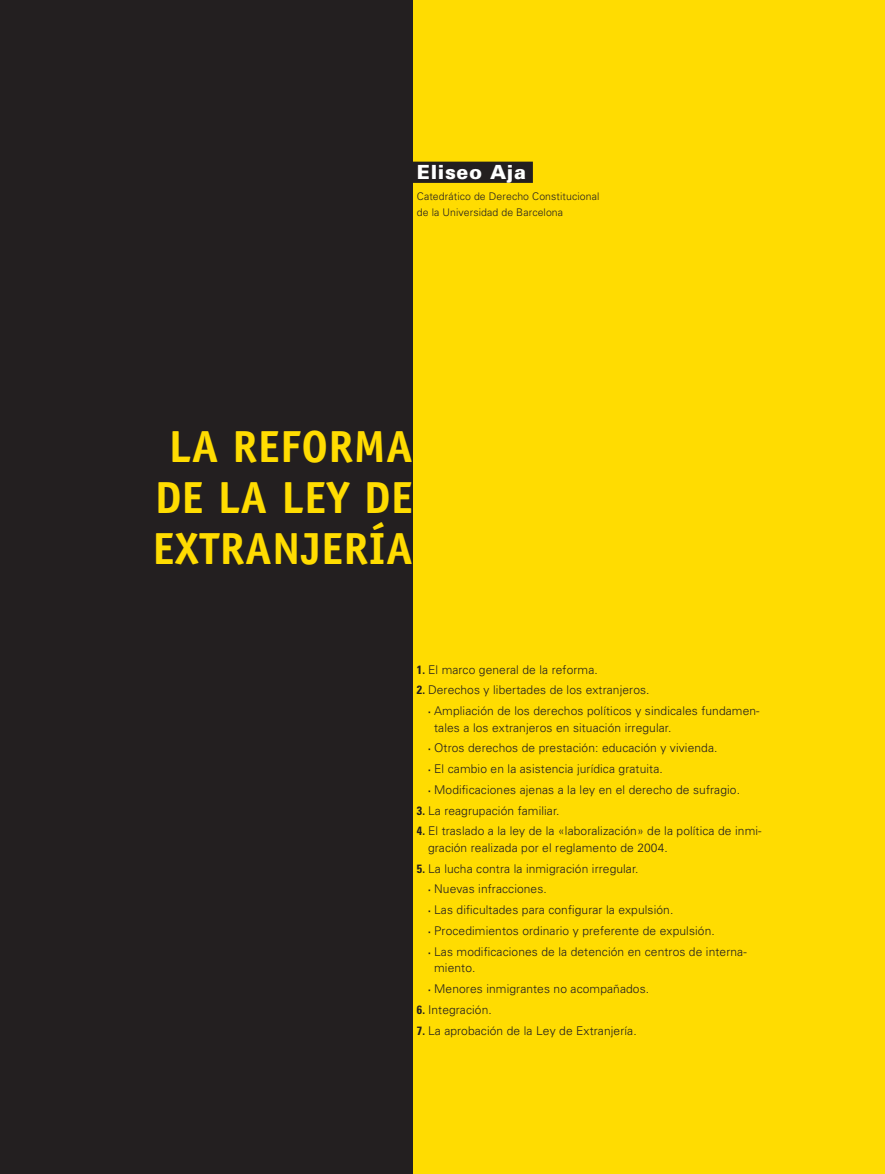
<style>
.page{position:relative;width:885px;height:1174px;background:#fff}
.page>*{position:absolute;margin:0;border:0;box-sizing:border-box;transform-origin:0 0}
.t1{font:700 45px/51px "Officina Sans";letter-spacing:.01em;color:#ffdc01;text-align:center}
.t2{font:900 19.5px "Univers";letter-spacing:.035em;color:#fff}
.t3{font:300 12px/20.7px "Univers";letter-spacing:.01em;color:#231f20}
.t4{font:300 10.5px/16.5px "Univers";letter-spacing:.01em;color:#231f20}
.s1{font-weight:700;font-stretch:condensed}
</style>
<div class="page">
<div style="left:0;top:0;width:884px;height:1174px;background:#ffdc01"></div>
<div style="left:0;top:0;width:412px;height:1174px;background:#231f20"></div>
<div style="left:386px;top:162px;width:146px;height:20px;background:#231f20"></div>
<div style="left:386px;top:162px;width:147px;height:21px;border:2px solid #231f20"></div>
<h2 class="t2" style="left:417px;top:164px;width:111px">Eliseo Aja</h2>
<p class="t4" style="left:417px;top:188px;width:184px">Catedrático de Derecho Constitucional de la Universidad de Barcelona</p>
<h1 class="t1" style="left:153px;top:424px;width:261px">LA REFORMA<br>DE LA LEY DE<br>EXTRANJERÍA</h1>
<p class="t3" style="left:417px;top:660px;width:182px"><span class="s1">1.</span> El marco general de la reforma.</p>
<p class="t3" style="left:428px;top:680px;width:333px;text-indent:-11px"><span class="s1">2.</span> Derechos y libertades de los extranjeros.<br><span class="s1">·</span> Ampliación de los derechos políticos y sindicales fundamen-</p>
<p class="t3" style="left:428px;top:718px;width:313px;text-indent:6px">tales a los extranjeros en situación irregular.<br><span class="s1">·</span> Otros derechos de prestación: educación y vivienda.<br><span class="s1">·</span> El cambio en la asistencia jurídica gratuita.<br><span class="s1">·</span> Modificaciones ajenas a la ley en el derecho de sufragio.</p>
<p class="t3" style="left:417px;top:801px;width:144px"><span class="s1">3.</span> La reagrupación familiar.</p>
<p class="t3" style="left:428px;top:823px;width:335px;line-height:16.5px;text-indent:-11px"><span class="s1">4.</span> El traslado a la ley de la «laboralización» de la política de inmi&shy;gración realizada por el reglamento de 2004.</p>
<p class="t3" style="left:428px;top:859px;width:320px;text-indent:-11px"><span class="s1">5.</span> La lucha contra la inmigración irregular.<br><span class="s1">·</span> Nuevas infracciones.<br><span class="s1">·</span> Las dificultades para configurar la expulsión.<br><span class="s1">·</span> Procedimientos ordinario y preferente de expulsión.<br><span class="s1">·</span> Las modificaciones de la detención en centros de interna-</p>
<p class="t3" style="left:428px;top:958px;width:222px;text-indent:6px">miento.<br><span class="s1">·</span> Menores inmigrantes no acompañados.</p>
<p class="t3" style="left:417px;top:1000px;width:76px"><span class="s1">6.</span> Integración.</p>
<p class="t3" style="left:417px;top:1020px;width:221px"><span class="s1">7.</span> La aprobación de la Ley de Extranjería.</p>
</div>
